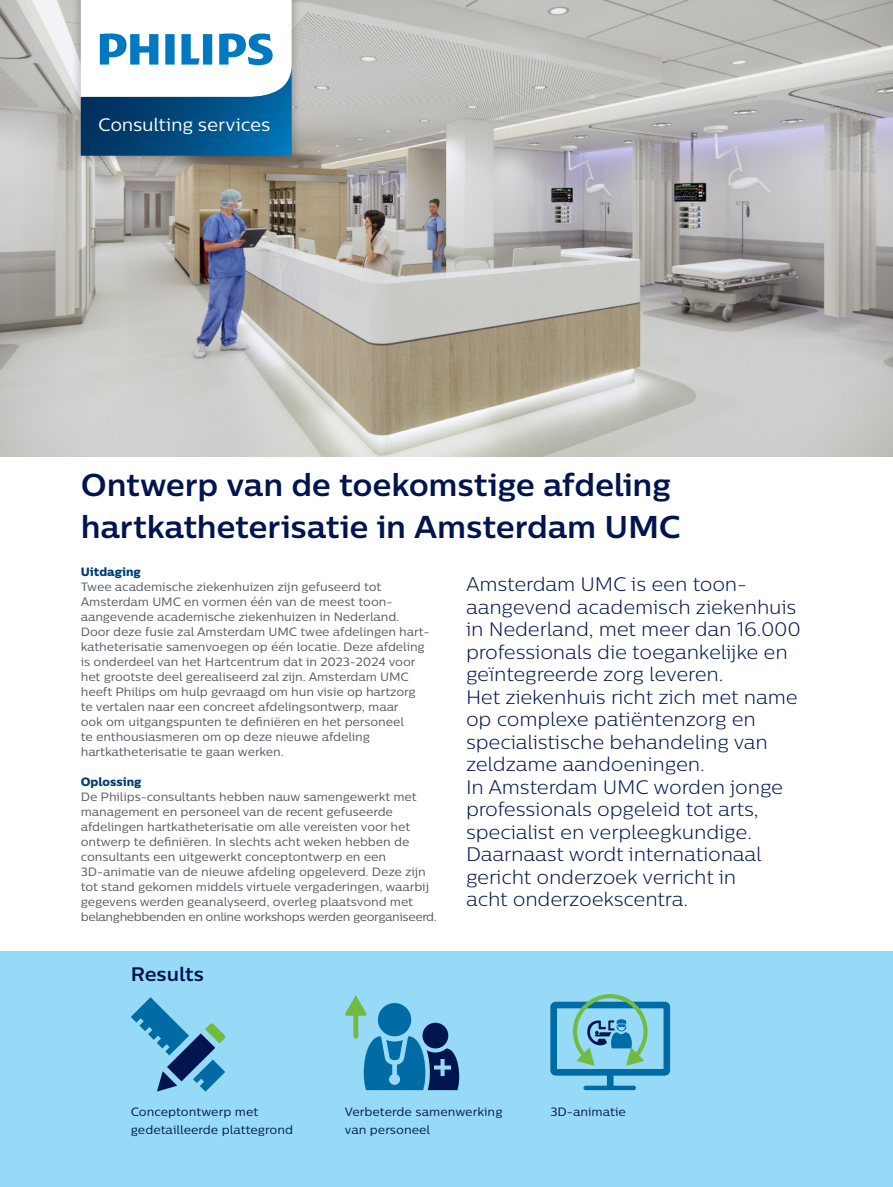
<style>
.page{position:relative;width:893px;height:1187px;background:#fff}
.page>*{position:absolute;margin:0;border:0;box-sizing:border-box;transform-origin:0 0}
.t1{font:700 31.5px/42px "Centrale Sans";letter-spacing:-.01em;color:#00144d}
._03_Introduction{font:300 19.5px/22.5px "Centrale Sans";letter-spacing:-.01em;color:#00144d}
._02_Body_Heading{font:700 19.5px "Centrale Sans";color:#00144d}
.t2{font:18px "Centrale Sans";letter-spacing:-.015em;color:#fff}
._01_Body_Copy{font:12px/15px "Centrale Sans";letter-spacing:-.01em;color:#52575f}
._02_Body_Heading-2{font:12px/18px "Centrale Sans";color:#00144d}
._02_Body_Heading-3{font:12px "Centrale Sans X Bold";color:#003d74}
</style>
<div class="page">
<img style="left:0;top:0;width:893px;height:456px">
<div style="left:0;top:951px;width:893px;height:235px;background:#97daf8"></div>
<svg style="left:345px;top:995px;width:114px;height:95px"></svg>
<svg style="left:131px;top:997px;width:95px;height:94px"></svg>
<svg style="left:550px;top:994px;width:120px;height:96px"></svg>
<div style="left:72px;top:0;width:229px;height:165px;background:#231f20;opacity:.35"></div>
<svg style="left:81px;top:0;width:211px;height:156px"></svg>
<p class="t2" style="left:98px;top:113px;width:174px">Consulting services</p>
<p class="t1" style="left:81px;top:463px;width:601px">Ontwerp van de toekomstige afdeling hartkatheterisatie in Amsterdam UMC</p>
<p class="_02_Body_Heading-3" style="left:81px;top:564px;width:61px">Uitdaging</p>
<p class="_01_Body_Copy" style="left:81px;top:579px;width:350px">Twee academische ziekenhuizen zijn gefuseerd tot Amsterdam UMC en vormen één van de meest toon&shy;aangevende academische ziekenhuizen in Nederland.<br>Door deze fusie zal Amsterdam UMC twee afdelingen hart&shy;katheterisatie samenvoegen op één locatie. Deze afdeling is onderdeel van het Hartcentrum dat in 2023‑2024 voor het grootste deel gerealiseerd zal zijn. Amsterdam UMC heeft Philips om hulp gevraagd om hun visie op hartzorg te vertalen naar een concreet afdelingsontwerp, maar<br>ook om uitgangspunten te definiëren en het personeel<br>te enthousiasmeren om op deze nieuwe afdeling hartkatheterisatie te gaan werken.</p>
<p class="_02_Body_Heading-3" style="left:81px;top:774px;width:62px">Oplossing</p>
<p class="_01_Body_Copy" style="left:81px;top:789px;width:358px">De Philips-consultants hebben nauw samengewerkt met management en personeel van de recent gefuseerde afdelingen hartkatheterisatie om alle vereisten voor het ontwerp te definiëren. In slechts acht weken hebben de consultants een uitgewerkt conceptontwerp en een 3D-animatie van de nieuwe afdeling opgeleverd. Deze zijn tot stand gekomen middels virtuele vergaderingen, waarbij gegevens werden geanalyseerd, overleg plaatsvond met belanghebbenden en online workshops werden georganiseerd.</p>
<p class="_03_Introduction" style="left:466px;top:572px;width:336px">Amsterdam UMC is een toon&shy;aangevend academisch ziekenhuis in Nederland, met meer dan 16.000 professionals die toegankelijke en geïntegreerde zorg leveren.<br>Het ziekenhuis richt zich met name op complexe patiëntenzorg en specialistische behandeling van zeldzame aandoeningen.<br>In Amsterdam UMC worden jonge professionals opgeleid tot arts, specialist en verpleegkundige.<br>Daarnaast wordt internationaal gericht onderzoek verricht in<br>acht onderzoekscentra.</p>
<p class="_02_Body_Heading" style="left:131px;top:961px;width:75px">Results</p>
<p class="_02_Body_Heading-2" style="left:345px;top:1102px;width:159px">Verbeterde samenwerking van personeel</p>
<p class="_02_Body_Heading-2" style="left:131px;top:1102px;width:164px">Conceptontwerp met gedetailleerde plattegrond</p>
<p class="_02_Body_Heading-2" style="left:550px;top:1102px;width:77px">3D-animatie</p>
</div>
